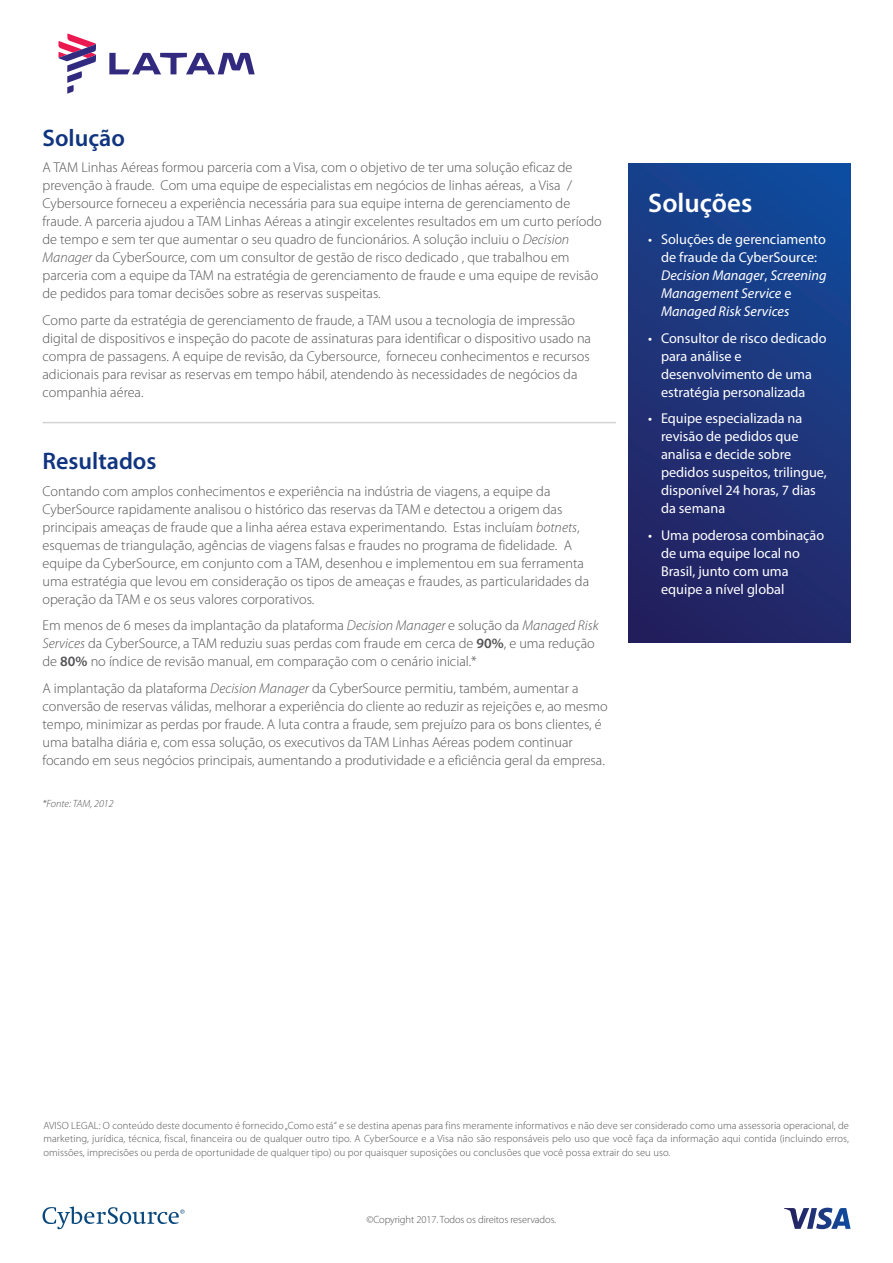
<style>
.page{position:relative;width:893px;height:1263px;background:#fff}
.page>*{position:absolute;margin:0;border:0;box-sizing:border-box;transform-origin:0 0}
.t1{font:600 27px "Myriad Pro";color:#fff}
.t2{font:600 24px "Myriad Pro";color:#10347f}
.t3{font:300 14.25px/18px "Myriad Pro";color:#535355}
.t4{font:14.25px/18px "Myriad Pro";color:#fff}
.t5{font:italic 14.25px/18px "Myriad Pro";color:#fff}
.t6{font:300 10.5px/13.5px "Myriad Pro";letter-spacing:.01em;color:#535355;text-align:justify}
.t7{font:300 10.5px "Myriad Pro";letter-spacing:-.01em;color:#535355}
.t8{font:italic 300 10.5px "Myriad Pro";color:#535355}
.s1{font-style:italic}
.s2{font-weight:600}
.s3{font-style:normal}
</style>
<div class="page">
<svg style="left:784px;top:1208px;width:66px;height:21px"></svg>
<svg style="left:43px;top:1206px;width:141px;height:23px"></svg>
<svg style="left:109px;top:53px;width:146px;height:21px"></svg>
<svg style="left:58px;top:33px;width:38px;height:61px"></svg>
<div style="left:629px;top:164px;width:221px;height:479px;background:linear-gradient(to bottom,#144796,#262261)"></div>
<hr style="left:43px;top:422px;width:573px;height:1px;background:#d3d3d3">
<h2 class="t2" style="left:43px;top:124px;width:84px">Solução</h2>
<p class="t3" style="left:43px;top:159px;width:561px">A TAM Linhas Aéreas formou parceria com a Visa, com o objetivo de ter uma solução eficaz de prevenção à fraude. Com uma equipe de especialistas em negócios de linhas aéreas, a Visa / Cybersource forneceu a experiência necessária para sua equipe interna de gerenciamento de fraude. A parceria ajudou a TAM Linhas Aéreas a atingir excelentes resultados em um curto período de tempo e sem ter que aumentar o seu quadro de funcionários. A solução incluiu o <span class="s1">Decision Manager</span> da CyberSource, com um consultor de gestão de risco dedicado , que trabalhou em parceria com a equipe da TAM na estratégia de gerenciamento de fraude e uma equipe de revisão de pedidos para tomar decisões sobre as reservas suspeitas.</p>
<p class="t3" style="left:43px;top:311px;width:550px">Como parte da estratégia de gerenciamento de fraude, a TAM usou a tecnologia de impressão digital de dispositivos e inspeção do pacote de assinaturas para identificar o dispositivo usado na compra de passagens. A equipe de revisão, da Cybersource, forneceu conhecimentos e recursos adicionais para revisar as reservas em tempo hábil, atendendo às necessidades de negócios da companhia aérea.</p>
<h2 class="t2" style="left:43px;top:448px;width:115px">Resultados</h2>
<p class="t3" style="left:43px;top:482px;width:548px">Contando com amplos conhecimentos e experiência na indústria de viagens, a equipe da CyberSource rapidamente analisou o histórico das reservas da TAM e detectou a origem das principais ameaças de fraude que a linha aérea estava experimentando. Estas incluíam <span class="s1">botnets</span>, esquemas de triangulação, agências de viagens falsas e fraudes no programa de fidelidade. A equipe da CyberSource, em conjunto com a TAM, desenhou e implementou em sua ferramenta uma estratégia que levou em consideração os tipos de ameaças e fraudes, as particularidades da operação da TAM e os seus valores corporativos.</p>
<p class="t3" style="left:43px;top:617px;width:558px">Em menos de 6 meses da implantação da plataforma <span class="s1">Decision Manager</span> e solução da <span class="s1">Managed Risk<br>Services</span> da CyberSource, a TAM reduziu suas perdas com fraude em cerca de <span class="s2">90%</span>, e uma redução de <span class="s2">80%</span> no índice de revisão manual, em comparação com o cenário inicial.*</p>
<p class="t3" style="left:43px;top:679px;width:567px">A implantação da plataforma <span class="s1">Decision Manager</span> da CyberSource permitiu, também, aumentar a conversão de reservas válidas, melhorar a experiência do cliente ao reduzir as rejeições e, ao mesmo tempo, minimizar as perdas por fraude. A luta contra a fraude, sem prejuízo para os bons clientes, é uma batalha diária e, com essa solução, os executivos da TAM Linhas Aéreas podem continuar focando em seus negócios principais, aumentando a produtividade e a eficiência geral da empresa.</p>
<p class="t8" style="left:43px;top:798px;width:73px">*Fonte: TAM, 2012</p>
<h1 class="t1" style="left:648px;top:188px;width:106px">Soluções</h1>
<p class="t5" style="left:661px;top:230px;width:167px;text-indent:-13px"><span class="s3">• Soluções de gerenciamento de fraude da CyberSource:<br></span>Decision Manager<span class="s3">,</span> Screening<br>Management Service <span class="s3">e<br></span>Managed Risk Services</p>
<p class="t4" style="left:661px;top:329px;width:167px;text-indent:-13px">• Consultor de risco dedicado para análise e desenvolvimento de uma estratégia personalizada</p>
<p class="t4" style="left:661px;top:409px;width:167px;text-indent:-13px">• Equipe especializada na revisão de pedidos que analisa e decide sobre pedidos suspeitos, trilingue, disponível 24 horas, 7 dias da semana</p>
<p class="t4" style="left:661px;top:526px;width:165px;text-indent:-13px">• Uma poderosa combinação de uma equipe local no<br>Brasil, junto com uma equipe a nível global</p>
<p class="t6" style="left:43px;top:1119px;width:807px">AVISO LEGAL: O conteúdo deste documento é fornecido „Como está“ e se destina apenas para fins meramente informativos e não deve ser considerado como uma assessoria operacional, de marketing, jurídica, técnica, fiscal, financeira ou de qualquer outro tipo. A CyberSource e a Visa não são responsáveis pelo uso que você faça da informação aqui contida (incluindo erros, omissões, imprecisões ou perda de oportunidade de qualquer tipo) ou por quaisquer suposições ou conclusões que você possa extrair do seu uso.</p>
<p class="t7" style="left:366px;top:1214px;width:191px">©Copyright 2017. Todos os direitos reservados.</p>
</div>
